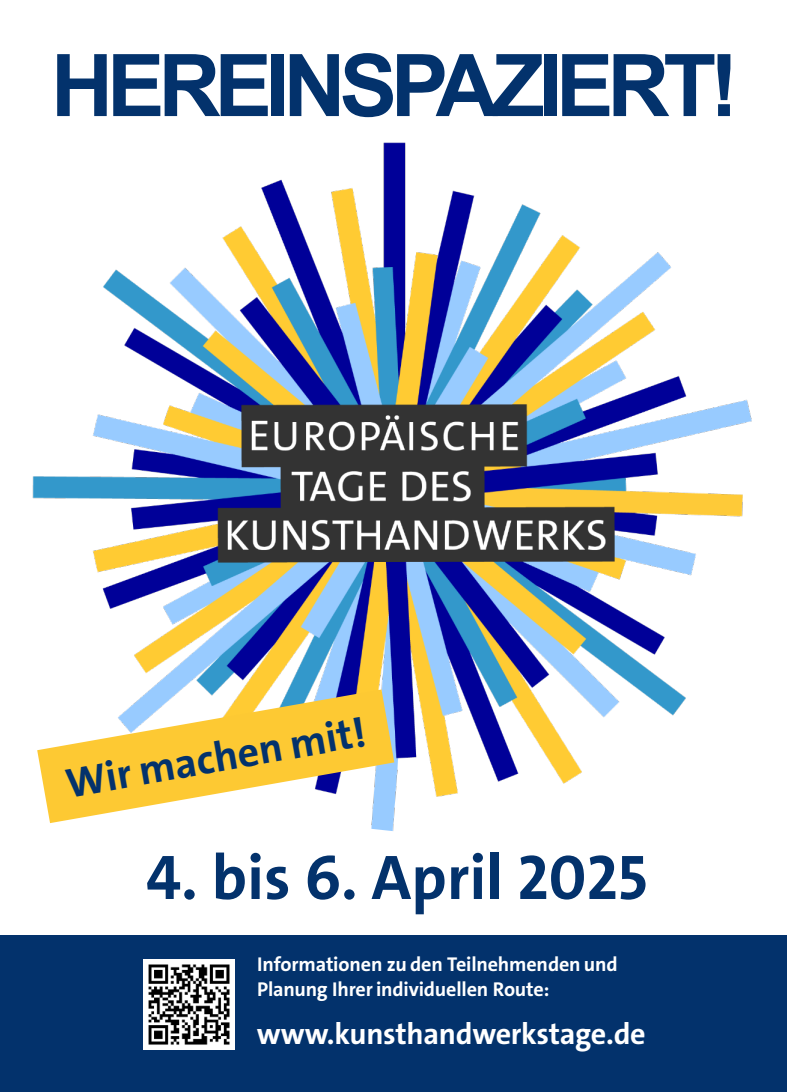
<style>
.page{position:relative;width:787px;height:1092px;background:#fff}
.page>*{position:absolute;margin:0;border:0;box-sizing:border-box;transform-origin:0 0}
.t1{font:700 86.5px "Arial";letter-spacing:-.075em;color:#03326c}
.t2{font:700 63.5px "The Sans C4 s";color:#03326c}
.t3{font:700 42px "The Sans C4 s";color:#03326c}
.t4{font:700 30px "The Sans C4 s";letter-spacing:-.01em;color:#fff}
.t5{font:700 20px/24px "The Sans C4 s";letter-spacing:-.01em;color:#fff}
</style>
<div class="page">
<div style="left:0;top:935px;width:787px;height:156px;background:#03326c"></div>
<img style="left:32px;top:142px;width:720px;height:685px">
<svg style="left:371px;top:827px;width:23px;height:4px"></svg>
<svg style="left:37px;top:689px;width:357px;height:134px;fill:#fdc933"></svg>
<img style="left:144px;top:959px;width:90px;height:90px">
<h1 class="t1" style="left:51px;top:53px;width:689px">HEREINSPAZIERT!</h1>
<h3 class="t3" style="left:63px;top:767px;width:305px;rotate:-10deg">Wir machen mit!</h3>
<h2 class="t2" style="left:146px;top:851px;width:503px">4. bis 6. April 2025</h2>
<p class="t5" style="left:257px;top:954px;width:362px">Informationen zu den Teilnehmenden und<br>Planung Ihrer individuellen Route:</p>
<h3 class="t4" style="left:257px;top:1022px;width:390px">www.kunsthandwerkstage.de</h3>
</div>
